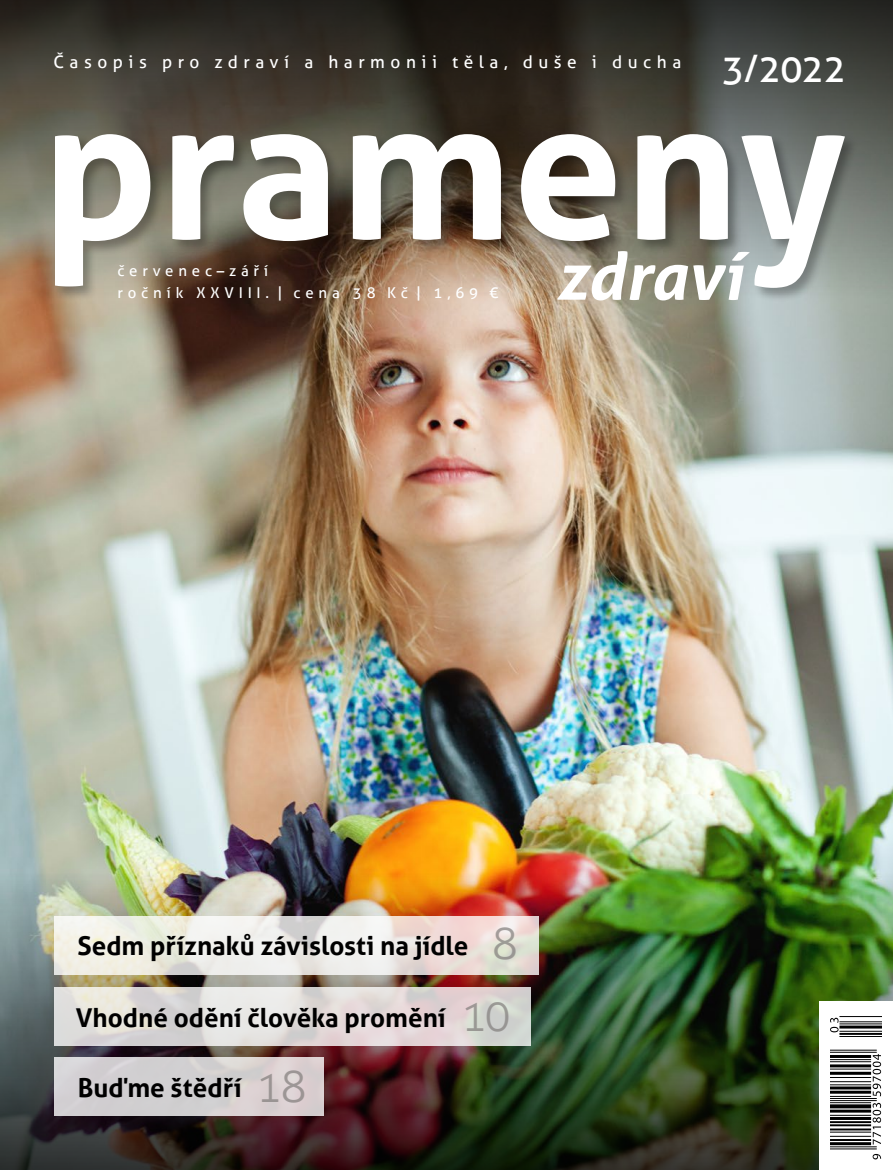
<style>
.page{position:relative;width:893px;height:1170px;background:#fff}
.page>*{position:absolute;margin:0;border:0;box-sizing:border-box;transform-origin:0 0}
.t1{font:700 197.4px "Aller";color:#fff}
.t2{font:italic 700 65.85px "Aller";color:#fff}
.t3{font:37.95px "Aller";color:#fff}
.t4{font:700 25.95px "Aller";color:#000}
.t5{font:17.25px "Aller";letter-spacing:.32em;color:#fff}
.t6{font:15px/22.2px "Aller";letter-spacing:.32em;color:#fff}
.s1{font-weight:300;font-size:44.1px;color:#807c7a}
</style>
<div class="page">
<img style="left:0;top:300px;width:893px;height:569px">
<svg style="left:0;top:0;width:893px;height:300px;background:#423e36"></svg>
<img style="left:0;top:869px;width:893px;height:300px">
<div style="left:53px;top:132px;width:805px;height:170px;background:#000;opacity:.3"></div>
<svg style="left:819px;top:1001px;width:74px;height:168px"></svg>
<hr style="left:830px;top:1146px;width:47px;height:1px;background:#000">
<hr style="left:830px;top:1148px;width:47px;height:1px;background:#000">
<hr style="left:830px;top:1141px;width:41px;height:3px;background:#000">
<hr style="left:830px;top:1138px;width:41px;height:2px;background:#000">
<hr style="left:830px;top:1131px;width:41px;height:1px;background:#000">
<hr style="left:830px;top:1135px;width:41px;height:1px;background:#000">
<hr style="left:830px;top:1120px;width:41px;height:2px;background:#000">
<hr style="left:830px;top:1124px;width:41px;height:2px;background:#000">
<hr style="left:830px;top:1128px;width:41px;height:2px;background:#000">
<hr style="left:830px;top:1116px;width:41px;height:3px;background:#000">
<hr style="left:830px;top:1114px;width:41px;height:1px;background:#000">
<hr style="left:830px;top:1109px;width:41px;height:3px;background:#000">
<svg style="left:830px;top:1104px;width:41px;height:4px"></svg>
<hr style="left:830px;top:1095px;width:41px;height:1px;background:#000">
<hr style="left:830px;top:1097px;width:47px;height:1px;background:#000">
<hr style="left:830px;top:1099px;width:47px;height:1px;background:#000">
<hr style="left:830px;top:1102px;width:41px;height:1px;background:#000">
<hr style="left:830px;top:1086px;width:41px;height:3px;background:#000">
<hr style="left:830px;top:1090px;width:41px;height:3px;background:#000">
<hr style="left:830px;top:1076px;width:41px;height:1px;background:#000">
<hr style="left:830px;top:1081px;width:41px;height:1px;background:#000">
<hr style="left:830px;top:1084px;width:41px;height:1px;background:#000">
<hr style="left:830px;top:1071px;width:41px;height:3px;background:#000">
<hr style="left:830px;top:1068px;width:41px;height:1px;background:#000">
<hr style="left:830px;top:1064px;width:41px;height:3px;background:#000">
<hr style="left:830px;top:1059px;width:41px;height:1px;background:#000">
<hr style="left:830px;top:1061px;width:41px;height:1px;background:#000">
<hr style="left:830px;top:1054px;width:41px;height:3px;background:#000">
<hr style="left:830px;top:1049px;width:47px;height:1px;background:#000">
<hr style="left:830px;top:1051px;width:47px;height:1px;background:#000">
<svg style="left:873px;top:1153px;width:8px;height:6px"></svg>
<svg style="left:873px;top:1102px;width:8px;height:42px"></svg>
<svg style="left:873px;top:1053px;width:8px;height:43px"></svg>
<hr style="left:839px;top:1035px;width:42px;height:1px;background:#000">
<hr style="left:839px;top:1032px;width:42px;height:2px;background:#000">
<hr style="left:839px;top:1030px;width:42px;height:1px;background:#000">
<hr style="left:839px;top:1025px;width:42px;height:3px;background:#000">
<hr style="left:839px;top:1016px;width:42px;height:1px;background:#000">
<hr style="left:839px;top:1021px;width:42px;height:1px;background:#000">
<hr style="left:839px;top:1023px;width:42px;height:1px;background:#000">
<svg style="left:830px;top:1017px;width:8px;height:15px"></svg>
<svg style="left:54px;top:916px;width:484px;height:58px"></svg>
<svg style="left:54px;top:986px;width:476px;height:59px;background:#ddd8d6"></svg>
<div style="left:54px;top:1057px;width:269px;height:58px;background:linear-gradient(to right,#cfd0d3,#dad0d0)"></div>
<p class="t5" style="left:54px;top:52px;width:629px">Časopis pro zdraví a harmonii těla, duše i ducha</p>
<p class="t3" style="left:722px;top:45px;width:126px">3/2022</p>
<p class="t1" style="left:42px;top:47px;width:806px">prameny</p>
<p class="t2" style="left:556px;top:235px;width:188px">zdraví</p>
<p class="t6" style="left:118px;top:259px;width:383px">červenec–září<br>ročník XXVIII. | cena 38 Kč | 1,69 €</p>
<p class="t4" style="left:77px;top:929px;width:442px">Sedm příznaků závislosti na jídle <span class="s1">8</span></p>
<p class="t4" style="left:76px;top:1001px;width:437px">Vhodné odění člověka promění <span class="s1">10</span></p>
<p class="t4" style="left:78px;top:1071px;width:231px">Buďme štědří <span class="s1">18</span></p>
</div>
